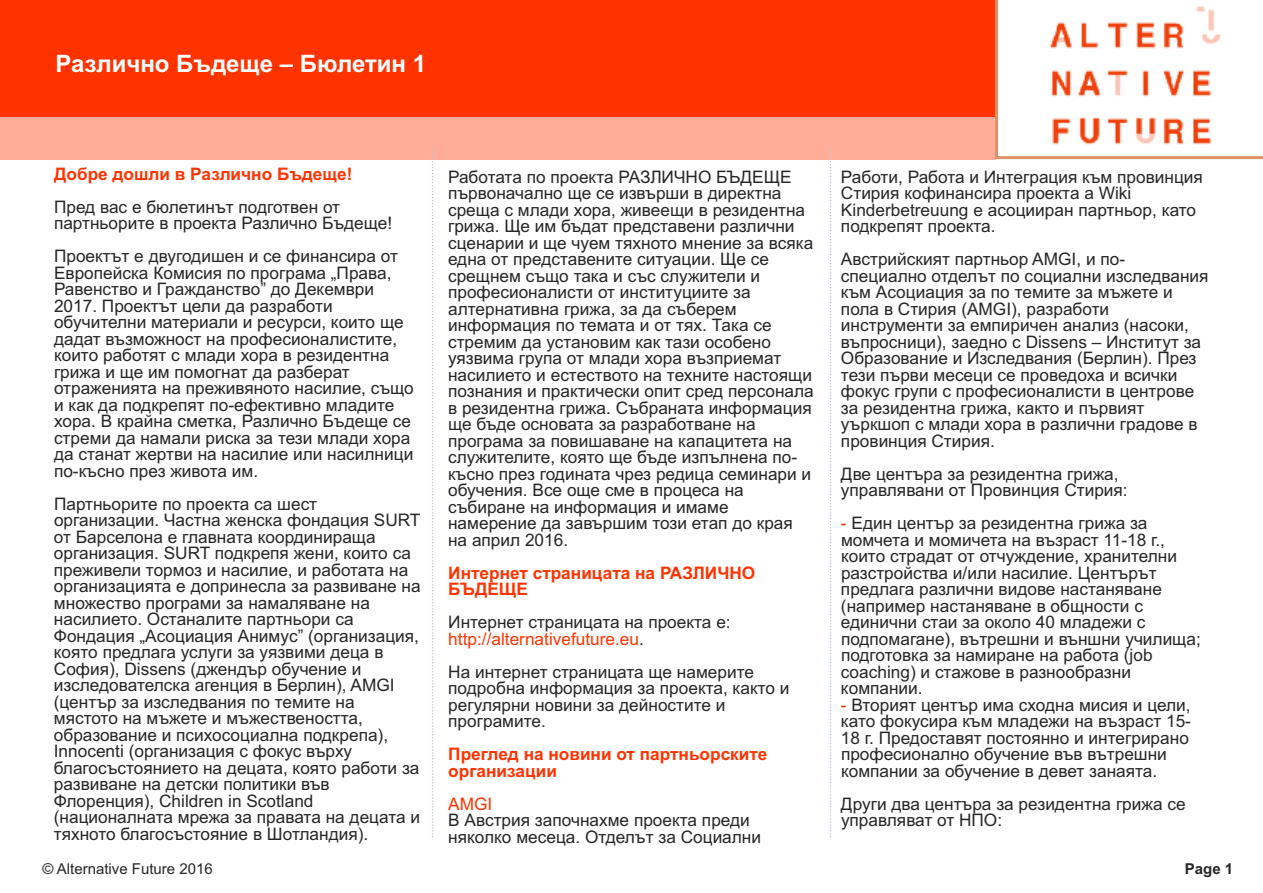
<style>
.page{position:relative;width:1263px;height:893px;background:#fff}
.page>*{position:absolute;margin:0;border:0;box-sizing:border-box;transform-origin:0 0}
.t1{font:700 24px "Arial";color:#fff}
.t2{font:17.25px/16.5px "Arial";color:#272627}
.t3{font:700 17.25px/16.5px "Arial";color:#f30}
.t4{font:17.25px "Arial";color:#f30}
.t5{font:15px "Arial";color:#272627}
.t6{font:700 15px "Arial";color:#272627}
.s1{color:#f30}
</style>
<div class="page">
<div style="left:0;top:0;width:995px;height:117px;background:#f30"></div>
<div style="left:0;top:117px;width:995px;height:42px;background:#ffad99"></div>
<svg style="left:995px;top:0;width:268px;height:159px"></svg>
<svg style="left:432px;top:149px;width:1px;height:688px"></svg>
<svg style="left:830px;top:149px;width:1px;height:688px"></svg>
<h1 class="t1" style="left:56px;top:50px;width:372px">Различно Бъдеще – Бюлетин 1</h1>
<p class="t3" style="left:54px;top:166px;width:300px">Добре дошли в Различно Бъдеще!</p>
<p class="t2" style="left:54px;top:199px;width:340px">Пред вас е бюлетинът подготвен от партньорите в проекта Различно Бъдеще!</p>
<p class="t2" style="left:54px;top:248px;width:361px">Проектът е двугодишен и се финансира от Европейска Комисия по програма „Права, Равенство и Гражданство” до Декември 2017. Проектът цели да разработи обучителни материали и ресурси, които ще дадат възможност на професионалистите, които работят с млади хора в резидентна грижа и ще им помогнат да разберат отраженията на преживяното насилие, също и как да подкрепят по-ефективно младите хора. В крайна сметка, Различно Бъдеще се стреми да намали риска за тези млади хора да станат жертви на насилие или насилници по-късно през живота им.</p>
<p class="t2" style="left:54px;top:496px;width:368px">Партньорите по проекта са шест организации. Частна женска фондация SURT от Барселона е главната координираща организация. SURT подкрепя жени, които са преживели тормоз и насилие, и работата на организацията е допринесла за развиване на множество програми за намаляване на насилието. Останалите партньори са Фондация „Асоциация Анимус” (организация, която предлага услуги за уязвими деца в София), Dissens (джендър обучение и изследователска агенция в Берлин), AMGI (център за изследвания по темите на мястото на мъжете и мъжествеността, образование и психосоциална подкрепа), Innocenti (организация с фокус върху благосъстоянието на децата, която работи за развиване на детски политики във Флоренция), Children in Scotland (националната мрежа за правата на децата и тяхното благосъстояние в Шотландия).</p>
<p class="t2" style="left:448px;top:169px;width:367px">Работата по проекта РАЗЛИЧНО БЪДЕЩЕ първоначално ще се извърши в директна среща с млади хора, живеещи в резидентна грижа. Ще им бъдат представени различни сценарии и ще чуем тяхното мнение за всяка една от представените ситуации. Ще се срещнем също така и със служители и професионалисти от институциите за алтернативна грижа, за да съберем информация по темата и от тях. Така се стремим да установим как тази особено уязвима група от млади хора възприемат насилието и естеството на техните настоящи познания и практически опит сред персонала в резидентна грижа. Събраната информация ще бъде основата за разработване на програма за повишаване на капацитета на служителите, която ще бъде изпълнена по&shy;късно през годината чрез редица семинари и обучения. Все още сме в процеса на събиране на информация и имаме намерение да завършим този етап до края на април 2016.</p>
<p class="t3" style="left:448px;top:565px;width:308px">Интернет страницата на РАЗЛИЧНО<br>БЪДЕЩЕ</p>
<p class="t2" style="left:448px;top:614px;width:284px">Интернет страницата на проекта е: <span class="s1">http://alternativefuture.eu</span>.</p>
<p class="t2" style="left:448px;top:664px;width:343px">На интернет страницата ще намерите подробна информация за проекта, както и регулярни новини за дейностите и програмите.</p>
<p class="t3" style="left:448px;top:746px;width:321px">Преглед на новини от партньорските организации</p>
<p class="t4" style="left:448px;top:794px;width:46px">AMGI</p>
<p class="t2" style="left:448px;top:812px;width:314px">В Австрия започнахме проекта преди няколко месеца. Отделът за Социални</p>
<p class="t2" style="left:841px;top:168px;width:363px">Работи, Работа и Интеграция към провинция Стирия кофинансира проекта а Wiki Kinderbetreuung е асоцииран партньор, като подкрепят проекта.</p>
<p class="t2" style="left:841px;top:251px;width:369px">Австрийският партньор AMGI, и по&shy;специално отделът по социални изследвания към Асоциация за по темите за мъжете и пола в Стирия (AMGI), разработи инструменти за емпиричен анализ (насоки, въпросници), заедно с Dissens – Институт за Образование и Изследвания (Берлин). През тези първи месеци се проведоха и всички фокус групи с професионалисти в центрове за резидентна грижа, както и първият уъркшоп с млади хора в различни градове в провинция Стирия.</p>
<p class="t2" style="left:841px;top:465px;width:288px">Две центъра за резидентна грижа, управлявани от Провинция Стирия:</p>
<p class="t2" style="left:841px;top:515px;width:361px"><span class="s1">-</span> Един център за резидентна грижа за момчета и момичета на възраст 11-18 г., които страдат от отчуждение, хранителни разстройства и/или насилие. Центърът предлага различни видове настаняване (например настаняване в общности с единични стаи за около 40 младежи с подпомагане), вътрешни и външни училища; подготовка за намиране на работа (job coaching) и стажове в разнообразни компании.</p>
<p class="t2" style="left:841px;top:696px;width:351px"><span class="s1">-</span> Вторият център има сходна мисия и цели, като фокусира към младежи на възраст 15- 18 г. Предоставят постоянно и интегрирано професионално обучение във вътрешни компании за обучение в девет занаята.</p>
<p class="t2" style="left:841px;top:795px;width:346px">Други два центъра за резидентна грижа се управляват от НПО:</p>
<p class="t5" style="left:43px;top:859px;width:172px">© Alternative Future 2016</p>
<p class="t6" style="left:1185px;top:859px;width:50px">Page 1</p>
</div>
